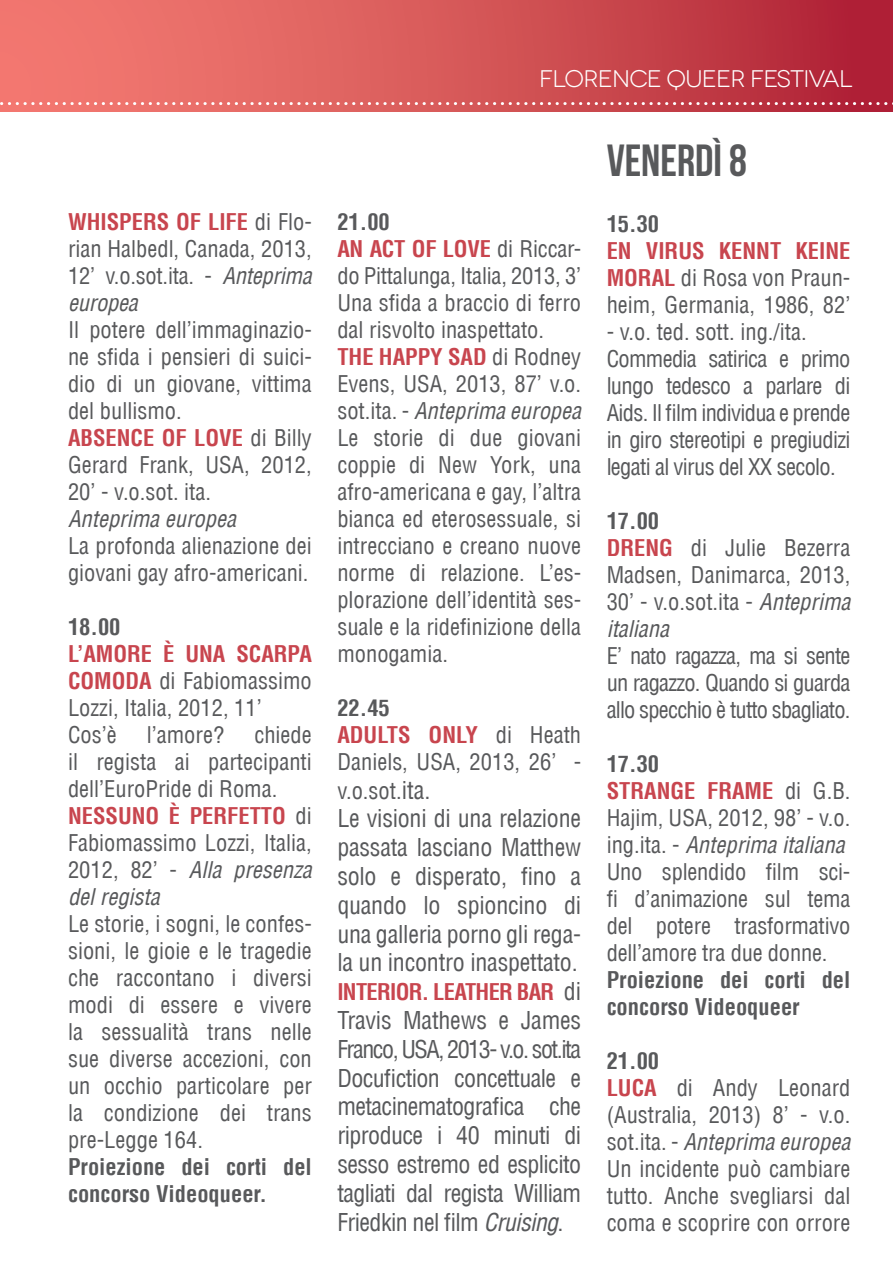
<style>
.page{position:relative;width:893px;height:1276px;background:#fff}
.page>*{position:absolute;margin:0;border:0;box-sizing:border-box;transform-origin:0 0}
.t1{font:45px "Bebas Neue";color:#58595b}
.t2{font:condensed 24px/28.8px "Helvetica LT";letter-spacing:-.015em;color:#58595b;text-align:justify}
.t3{font:24px "Novecentowide";letter-spacing:-.03em;color:#fff}
.t4{font:condensed 22.5px/27px "Helvetica LT";color:#58595b}
.t5{font:condensed 22.5px/27px "Helvetica LT";letter-spacing:-.03em;color:#58595b}
.t6{font:700 condensed 22.5px/27px "Helvetica LT";color:#58595b}
.t7{font:700 condensed 22.5px "Helvetica LT";letter-spacing:-.03em;color:#c8454e}
.t8{font:italic condensed 22.5px "Helvetica LT";color:#58595b}
.s1{font-weight:700;color:#c8454e}
.s2{font-style:italic}
.s3{font-weight:700}
.s4{font-size:24px}
.s5{font-weight:400;font-size:24px;color:#58595b}
</style>
<div class="page">
<div style="left:0;top:0;width:893px;height:111px;background:linear-gradient(to right,#f98377,#b02537)"></div>
<svg style="left:2px;top:102px;width:891px;height:3px;background:#e1888a"></svg>
<p class="t4" style="left:68px;top:208px;width:245px;text-align:justify"><span class="s1">WHISPERS OF LIFE</span> di Flo&shy;rian Halbedl, Canada, 2013, 12’ v.o.sot.ita. - <span class="s2">Anteprima europea</span></p>
<p class="t4" style="left:68px;top:316px;width:245px">Il potere dell’immaginazio&shy;ne sfida i pensieri di suici&shy;dio di un giovane, vittima del bullismo.<br><span class="s1">ABSENCE OF LOVE</span> di Billy<br>Gerard Frank, USA, 2012,<br>20’ - v.o.sot. ita.</p>
<p class="t8" style="left:68px;top:504px;width:170px">Anteprima europea</p>
<p class="t4" style="left:68px;top:532px;width:245px">La profonda alienazione dei giovani gay afro-americani.</p>
<p class="t6" style="left:68px;top:613px;width:54px">18.00</p>
<p class="t4" style="left:68px;top:640px;width:245px"><span class="s1">L’AMORE È UNA SCARPA<br>COMODA</span> di Fabiomassimo<br>Lozzi, Italia, 2012, 11’<br>Cos’è</p>
<p class="t4" style="left:68px;top:721px;width:245px;text-indent:186px">chiede il regista ai partecipanti dell’EuroPride di Roma.<br><span class="s1">NESSUNO È PERFETTO</span> di<br>Fabiomassimo Lozzi, Italia,<br>2012, 82’ - <span class="s2">Alla presenza del regista</span></p>
<p class="t4" style="left:68px;top:910px;width:245px;text-align:justify">Le storie, i sogni, le confes&shy;sioni, le gioie e le tragedie che raccontano i diversi modi di essere e vivere la sessualità trans nelle sue diverse accezioni, con un occhio particolare per la condizione dei trans pre-Legge 164.</p>
<p class="t6" style="left:68px;top:1153px;width:245px">PROIEZIONE DEI CORTI DEL<br>CONCORSO VIDEOQUEER.</p>
<p class="t4" style="left:147px;top:721px;width:79px">l’amore?</p>
<p class="t3" style="left:539px;top:65px;width:315px">FLORENCE QUEER FESTIVAL</p>
<p class="t4" style="left:337px;top:208px;width:245px"><span class="s3">21.00<br></span><span class="s1">AN ACT OF LOVE</span> di Riccar&shy;do Pittalunga, Italia, 2013, 3’<br>Una sfida a braccio di ferro dal risvolto inaspettato.<br><span class="s1">THE HAPPY SAD</span> di Rodney<br>Evens, USA, 2013, 87’ v.o. sot.ita. - <span class="s2">Anteprima europea<br></span>Le storie di due giovani coppie di New York, una afro-americana e gay, l’altra bianca ed eterosessuale, si intrecciano e creano nuove norme di relazione. L’es&shy;plorazione dell’identità ses&shy;suale e la ridefinizione della monogamia.</p>
<p class="t4" style="left:337px;top:693px;width:245px"><span class="s3">22.45<br></span><span class="s1">ADULTS ONLY</span> di Heath<br>Daniels, USA, 2013, 26’ - v.o.sot.<span class="s4">ita.</span></p>
<p class="t2" style="left:337px;top:804px;width:245px">Le visioni di una relazione passata lasciano Matthew solo e disperato, fino a quando lo spioncino di una galleria porno gli rega&shy;la un incontro inaspettato.</p>
<p class="t7" style="left:337px;top:978px;width:245px">INTERIOR. LEATHER BAR <span class="s5">di</span></p>
<p class="t2" style="left:337px;top:1005px;width:245px">Travis Mathews e James Franco, USA, 2013- v.o. sot.ita Docufiction concettuale e metacinematografica che riproduce i 40 minuti di sesso estremo ed esplicito tagliati dal regista William Friedkin nel film <span class="s2">Cruising</span>.</p>
<h1 class="t1" style="left:607px;top:136px;width:142px">VENERDÌ 8</h1>
<p class="t6" style="left:607px;top:210px;width:54px">15.30</p>
<p class="t4" style="left:607px;top:237px;width:245px;text-align:justify"><span class="s1">EN VIRUS KENNT KEINE MORAL</span> di Rosa von Praun&shy;heim, Germania, 1986, 82’</p>
<p class="t5" style="left:607px;top:318px;width:245px">- v.o. ted. sott. ing./ita.<br>Commedia satirica e primo lungo tedesco a parlare di<br>Aids. Il film individua e prende in giro stereotipi e pregiudizi legati al virus del XX secolo.</p>
<p class="t4" style="left:607px;top:507px;width:245px"><span class="s3">17.00<br></span><span class="s1">DRENG</span> di Julie Bezerra<br>Madsen, Danimarca, 2013,<br>30’ - v.o.sot.ita - <span class="s2">Anteprima italiana</span></p>
<p class="t4" style="left:607px;top:642px;width:245px;text-align:justify">E’ nato ragazza, ma si sente un ragazzo. Quando si guarda allo specchio è tutto sbagliato.</p>
<p class="t4" style="left:607px;top:750px;width:245px"><span class="s3">17.30<br></span><span class="s1">STRANGE FRAME</span> di G.B.<br>Hajim, USA, 2012, 98’ - v.o. ing.ita. - <span class="s2">Anteprima italiana<br></span>Uno splendido film sci&shy;fi d’animazione sul tema del potere trasformativo dell’amore tra due donne.</p>
<p class="t6" style="left:607px;top:966px;width:245px">PROIEZIONE DEI CORTI DEL<br>CONCORSO VIDEOQUEER</p>
<p class="t4" style="left:607px;top:1047px;width:245px"><span class="s3">21.00<br></span><span class="s1">LUCA</span> di Andy Leonard (Australia, 2013) 8’ - v.o. sot.ita. - <span class="s2">Anteprima europea<br></span>Un incidente può cambiare tutto. Anche svegliarsi dal coma e scoprire con orrore</p>
</div>
